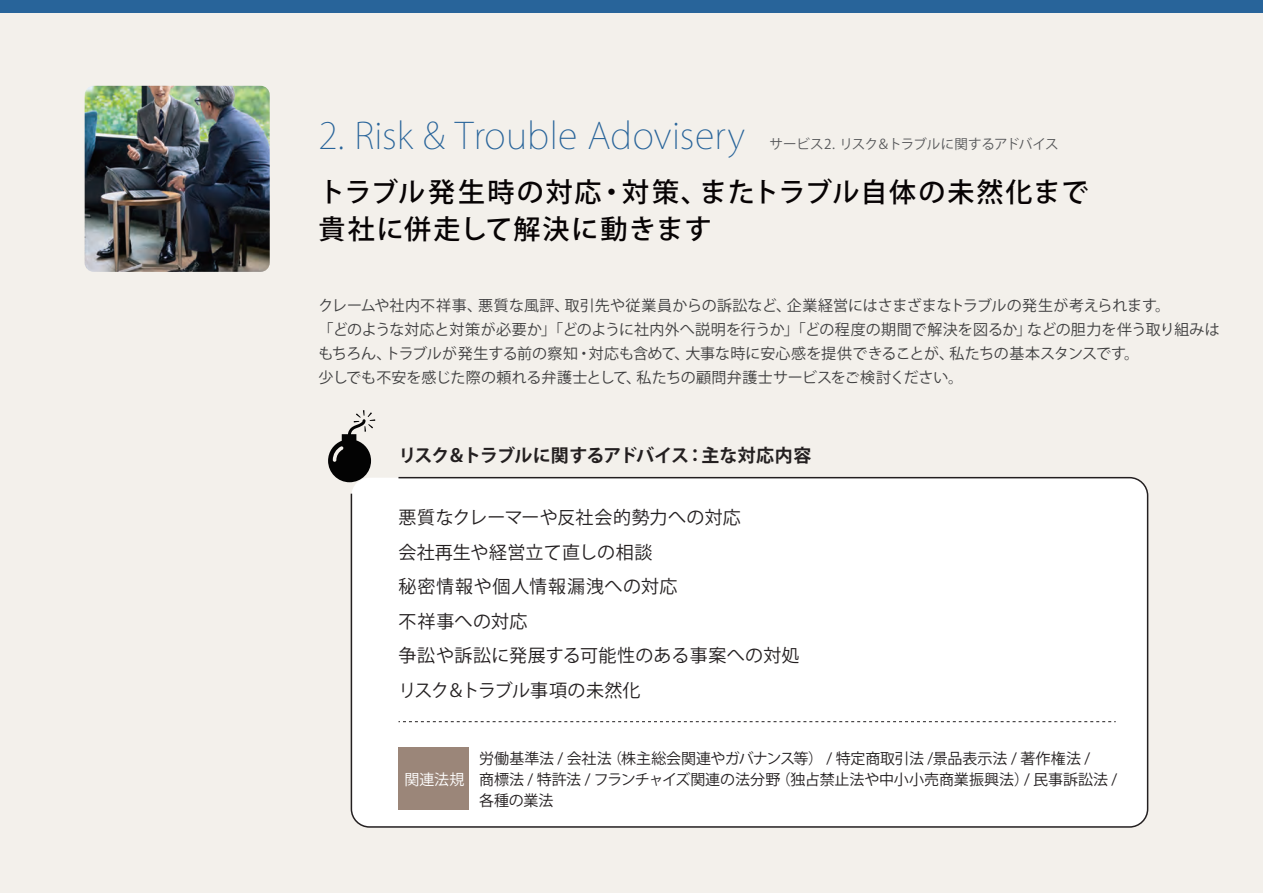
<style>
.page{position:relative;width:1263px;height:893px;background:#f3f0eb}
.page>*{position:absolute;margin:0;border:0;box-sizing:border-box;transform-origin:0 0}
.t1{font:200 36px "Koz Go Pro";letter-spacing:.005em;color:#28649a}
.t2{font:500 27px/37.5px "Koz Go Pr 6 N";letter-spacing:.06em;color:#070304}
.t3{font:18px/34.5px "Koz Go Pr 6 N";letter-spacing:.015em;color:#231f20}
.t4{font:700 18px "Koz Go Pr 6 N";letter-spacing:-.035em;color:#231f20}
.t5{font:15px/24px "Koz Go Pr 6 N";color:#3e3e3f}
.t6{font:15px/21px "Koz Go Pr 6 N";letter-spacing:-.005em;color:#231f20}
.t7{font:15px "Koz Go Pr 6 N";color:#fff}
.t8{font:13.5px "Koz Go Pr 6 N";letter-spacing:-.025em;color:#57585a}
</style>
<div class="page">
<div style="left:0;top:0;width:1263px;height:13px;background:#28649a"></div>
<img style="left:85px;top:86px;width:185px;height:186px">
<div style="left:350px;top:476px;width:799px;height:352px;background:#fff"></div>
<div style="left:398px;top:747px;width:71px;height:63px;background:#9b8679"></div>
<svg style="left:328px;top:410px;width:47px;height:72px"></svg>
<h1 class="t1" style="left:318px;top:112px;width:428px">2. Risk &amp; Trouble Adovisery</h1>
<p class="t8" style="left:769px;top:137px;width:290px">サービス2. リスク＆トラブルに関するアドバイス</p>
<h2 class="t2" style="left:318px;top:174px;width:772px">トラブル発生時の対応・対策、またトラブル自体の未然化まで貴社に併走して解決に動きます</h2>
<p class="t5" style="left:318px;top:294px;width:903px">クレームや社内不祥事、悪質な風評、取引先や従業員からの訴訟など、企業経営にはさまざまなトラブルの発生が考えられます。<br>「どのような対応と対策が必要か」「どのように社内外へ説明を行うか」「どの程度の期間で解決を図るか」などの胆力を伴う取り組みはもちろん、トラブルが発生する前の察知・対応も含めて、大事な時に安心感を提供できることが、私たちの基本スタンスです。<br>少しでも不安を感じた際の頼れる弁護士として、私たちの顧問弁護士サービスをご検討ください。</p>
<p class="t4" style="left:398px;top:445px;width:414px">リスク＆トラブルに関するアドバイス：主な対応内容</p>
<p class="t3" style="left:398px;top:501px;width:403px">悪質なクレーマーや反社会的勢力への対応<br>会社再生や経営立て直しの相談<br>秘密情報や個人情報漏洩への対応<br>不祥事への対応<br>争訟や訴訟に発展する可能性のある事案への対処リスク＆トラブル事項の未然化</p>
<p class="t7" style="left:404px;top:771px;width:62px">関連法規</p>
<p class="t6" style="left:479px;top:748px;width:639px">労働基準法 / 会社法（株主総会関連やガバナンス等） / 特定商取引法 /景品表示法 / 著作権法 /<br>商標法 / 特許法 / フランチャイズ関連の法分野（独占禁止法や中小小売商業振興法）/ 民事訴訟法 /各種の業法</p>
</div>
